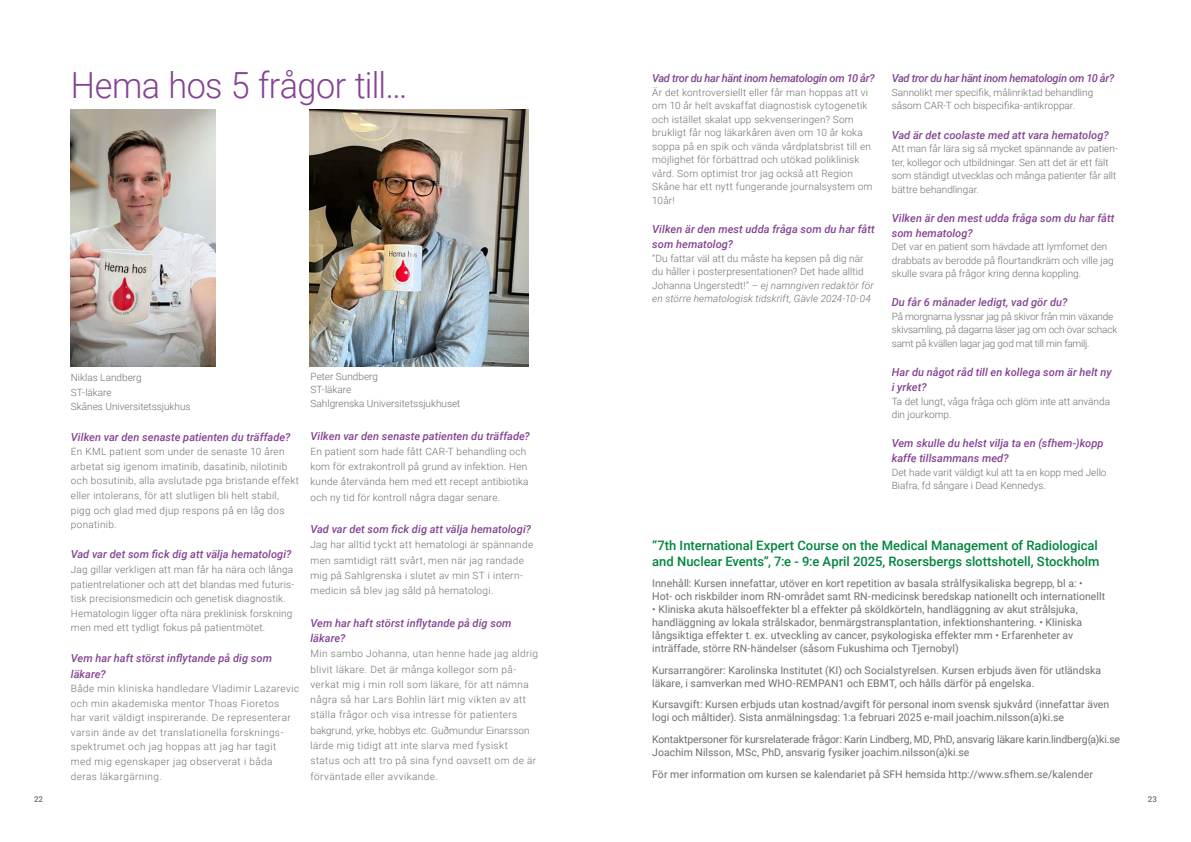
<style>
.page{position:relative;width:1191px;height:842px;background:#fff}
.page>*{position:absolute;margin:0;border:0;box-sizing:border-box;transform-origin:0 0}
.t1{font:300 36px "Roboto";letter-spacing:-.015em;color:#844393;scale:.95 1}
.t2{font:500 13px/15.6px "Roboto";color:#00853e}
.t3{font:italic 500 11px/15px "Roboto";letter-spacing:.005em;color:#844393}
.t4{font:italic 500 11px "Roboto";letter-spacing:-.025em;color:#844393}
.t5{font:10.5px/13px "Roboto";letter-spacing:.005em;color:#706f6f}
.t6{font:10.5px/13px "Roboto";letter-spacing:-.015em;color:#706f6f}
.t7{font:300 10px/13.5px "Roboto";letter-spacing:.02em;color:#706f6f}
.t8{font:300 10px/15.3px "Roboto";letter-spacing:.04em;color:#706f6f}
.t9{font:300 10px/13.5px "Roboto";color:#706f6f}
.t10{font:300 10px/13.5px "Roboto";letter-spacing:-.02em;color:#706f6f}
.t11{font:500 8px "Roboto";color:#706f6f}
.s1{font-style:italic}
</style>
<div class="page">
<img style="left:71px;top:109px;width:144px;height:257px">
<img style="left:310px;top:110px;width:218px;height:256px">
<h1 class="t1" style="left:71px;top:60px;width:356px">Hema hos 5 frågor till…</h1>
<p class="t9" style="left:71px;top:370px;width:121px;line-height:14.6px">Niklas Landberg<br>ST-läkare<br>Skånes Universitetssjukhus</p>
<p class="t3" style="left:71px;top:429px;width:221px">Vilken var den senaste patienten du träffade?</p>
<p class="t7" style="left:71px;top:444px;width:230px;line-height:14.6px">En KML patient som under de senaste 10 åren arbetat sig igenom imatinib, dasatinib, nilotinib och bosutinib, alla avslutade pga bristande effekt eller intolerans, för att slutligen bli helt stabil, pigg och glad med djup respons på en låg dos ponatinib.</p>
<p class="t3" style="left:71px;top:547px;width:222px">Vad var det som fick dig att välja hematologi?</p>
<p class="t7" style="left:71px;top:562px;width:225px;line-height:14.6px">Jag gillar verkligen att man får ha nära och långa patientrelationer och att det blandas med futuris&shy;tisk precisionsmedicin och genetisk diagnostik.<br>Hematologin ligger ofta nära preklinisk forskning men med ett tydligt fokus på patientmötet.</p>
<p class="t3" style="left:71px;top:649px;width:203px;line-height:16.1px">Vem har haft störst inflytande på dig som läkare?</p>
<p class="t8" style="left:71px;top:681px;width:230px;line-height:14.6px">Både min kliniska handledare Vladimir Lazarevic och min akademiska mentor Thoas Fioretos<br>har varit väldigt inspirerande. De representerar varsin ände av det translationella forsknings&shy;spektrumet och jag hoppas att jag har tagit med mig egenskaper jag observerat i båda deras läkargärning.</p>
<p class="t9" style="left:310px;top:369px;width:151px;line-height:13.8px">Peter Sundberg<br>ST-läkare<br>Sahlgrenska Universitetssjukhuset</p>
<p class="t3" style="left:310px;top:428px;width:221px">Vilken var den senaste patienten du träffade?</p>
<p class="t7" style="left:310px;top:443px;width:219px;line-height:15.3px">En patient som hade fått CAR-T behandling och kom för extrakontroll på grund av infektion. Hen kunde återvända hem med ett recept antibiotika och ny tid för kontroll några dagar senare.</p>
<p class="t3" style="left:310px;top:521px;width:222px">Vad var det som fick dig att välja hematologi?</p>
<p class="t7" style="left:310px;top:537px;width:224px;line-height:15.3px">Jag har alltid tyckt att hematologi är spännande men samtidigt rätt svårt, men när jag randade mig på Sahlgrenska i slutet av min ST i intern&shy;medicin så blev jag såld på hematologi.</p>
<p class="t3" style="left:310px;top:615px;width:203px;line-height:15.3px">Vem har haft störst inflytande på dig som läkare?</p>
<p class="t8" style="left:310px;top:646px;width:229px">Min sambo Johanna, utan henne hade jag aldrig blivit läkare. Det är många kollegor som på&shy;verkat mig i min roll som läkare, för att nämna några så har Lars Bohlin lärt mig vikten av att ställa frågor och visa intresse för patienters bakgrund, yrke, hobbys etc. Guðmundur Einarsson lärde mig tidigt att inte slarva med fysiskt status och att tro på sina fynd oavsett om de är förväntade eller avvikande.</p>
<p class="t4" style="left:652px;top:71px;width:224px">Vad tror du har hänt inom hematologin om 10 år?</p>
<p class="t7" style="left:652px;top:85px;width:222px">Är det kontroversiellt eller får man hoppas att vi om 10 år helt avskaffat diagnostisk cytogenetik och istället skalat upp sekvenseringen? Som brukligt får nog läkarkåren även om 10 år koka soppa på en spik och vända vårdplatsbrist till en möjlighet för förbättrad och utökad poliklinisk vård. Som optimist tror jag också att Region Skåne har ett nytt fungerande journalsystem om 10år!</p>
<p class="t3" style="left:652px;top:221px;width:224px">Vilken är den mest udda fråga som du har fått som hematolog?</p>
<p class="t7" style="left:652px;top:251px;width:223px">”Du fattar väl att du måste ha kepsen på dig när du håller i posterpresentationen? Det hade alltid Johanna Ungerstedt!” – <span class="s1">ej namngiven redaktör för en större hematologisk tidskrift, Gävle 2024-10-04</span></p>
<p class="t4" style="left:891px;top:71px;width:224px">Vad tror du har hänt inom hematologin om 10 år?</p>
<p class="t9" style="left:891px;top:85px;width:203px">Sannolikt mer specifik, målinriktad behandling såsom CAR-T och bispecifika-antikroppar.</p>
<p class="t3" style="left:891px;top:127px;width:218px">Vad är det coolaste med att vara hematolog?</p>
<p class="t9" style="left:891px;top:141px;width:228px">Att man får lära sig så mycket spännande av patien&shy;ter, kollegor och utbildningar. Sen att det är ett fält som ständigt utvecklas och många patienter får allt bättre behandlingar.</p>
<p class="t3" style="left:891px;top:210px;width:224px">Vilken är den mest udda fråga som du har fått som hematolog?</p>
<p class="t9" style="left:891px;top:240px;width:223px">Det var en patient som hävdade att lymfomet den drabbats av berodde på flourtandkräm och ville jag skulle svara på frågor kring denna koppling.</p>
<p class="t3" style="left:891px;top:295px;width:177px">Du får 6 månader ledigt, vad gör du?</p>
<p class="t10" style="left:891px;top:309px;width:227px">På morgnarna lyssnar jag på skivor från min växande skivsamling, på dagarna läser jag om och övar schack samt på kvällen lagar jag god mat till min familj.</p>
<p class="t3" style="left:891px;top:364px;width:221px">Har du något råd till en kollega som är helt ny i yrket?</p>
<p class="t9" style="left:891px;top:394px;width:220px">Ta det lungt, våga fråga och glöm inte att använda din jourkomp.</p>
<p class="t3" style="left:891px;top:435px;width:213px">Vem skulle du helst vilja ta en (sfhem-)kopp kaffe tillsammans med?</p>
<p class="t9" style="left:891px;top:465px;width:216px">Det hade varit väldigt kul att ta en kopp med Jello<br>Biafra, fd sångare i Dead Kennedys.</p>
<h2 class="t2" style="left:652px;top:537px;width:449px">“7th International Expert Course on the Medical Management of Radiological and Nuclear Events”, 7:e - 9:e April 2025, Rosersbergs slottshotell, Stockholm</h2>
<p class="t5" style="left:652px;top:576px;width:454px">Innehåll: Kursen innefattar, utöver en kort repetition av basala strålfysikaliska begrepp, bl a: •<br>Hot- och riskbilder inom RN-området samt RN-medicinsk beredskap nationellt och internationellt</p>
<p class="t5" style="left:652px;top:602px;width:431px">• Kliniska akuta hälsoeffekter bl a effekter på sköldkörteln, handläggning av akut strålsjuka, handläggning av lokala strålskador, benmärgstransplantation, infektionshantering. • Kliniska långsiktiga effekter t. ex. utveckling av cancer, psykologiska effekter mm • Erfarenheter av inträffade, större RN-händelser (såsom Fukushima och Tjernobyl)</p>
<p class="t5" style="left:652px;top:663px;width:450px">Kursarrangörer: Karolinska Institutet (KI) och Socialstyrelsen. Kursen erbjuds även för utländska läkare, i samverkan med WHO-REMPAN1 och EBMT, och hålls därför på engelska.</p>
<p class="t5" style="left:652px;top:697px;width:459px">Kursavgift: Kursen erbjuds utan kostnad/avgift för personal inom svensk sjukvård (innefattar även logi och måltider). Sista anmälningsdag: 1:a februari 2025 e-mail joachim.nilsson(a)ki.se</p>
<p class="t6" style="left:652px;top:732px;width:469px">Kontaktpersoner för kursrelaterade frågor: Karin Lindberg, MD, PhD, ansvarig läkare karin.lindberg(a)ki.se<br>Joachim Nilsson, MSc, PhD, ansvarig fysiker joachim.nilsson(a)ki.se</p>
<p class="t5" style="left:652px;top:767px;width:442px">För mer information om kursen se kalendariet på SFH hemsida http://www.sfhem.se/kalender</p>
<p class="t11" style="left:34px;top:794px;width:11px">22</p>
<p class="t11" style="left:1147px;top:794px;width:11px">23</p>
</div>
